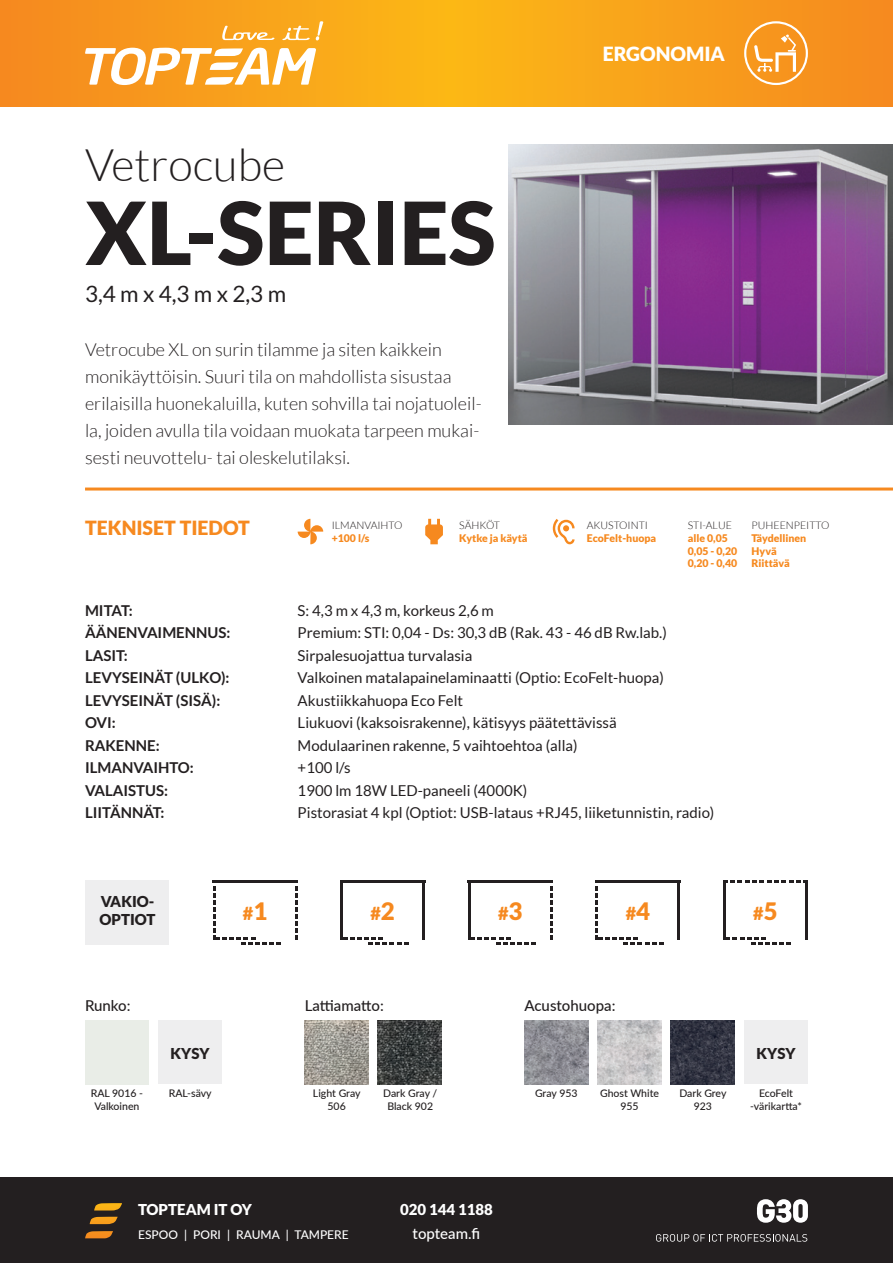
<style>
.page{position:relative;width:893px;height:1263px;background:#fff}
.page>*{position:absolute;margin:0;border:0;box-sizing:border-box;transform-origin:0 0}
.t1{font:900 87px "Lato";color:#231f20}
.t2{font:300 45px "Lato";color:#231f20}
.t3{font:22.5px "Lato";color:#231f20}
.t4{font:900 19.5px "Lato";color:#f6891f}
.t5{font:900 19.5px "Lato";color:#fff}
.t6{font:300 18px/27px "Lato";color:#231f20}
.t7{font:900 18px "Lato";color:#f6891f}
.t8{font:15px "Lato";color:#231f20}
.t9{font:700 15px "Lato";color:#231f20}
.t10{font:500 15px "Lato";color:#231f20}
.t11{font:900 15px "Lato";color:#fff}
.t12{font:900 15px "Lato";color:#231f20}
.t13{font:500 15px "Lato";color:#fff}
.t14{font:500 12px "Lato";color:#fff}
.t15{font:500 10.5px/12.6px "Lato";color:#231f20;text-align:center}
.t16{font:900 10.5px "Lato";color:#f6891f}
.t17{font:300 10.5px "Lato";color:#231f20}
.s1{font-size:24px}
</style>
<div class="page">
<svg style="left:0;top:0;width:892px;height:106px;background:#f8a01a"></svg>
<svg style="left:282px;top:26px;width:28px;height:14px"></svg>
<svg style="left:316px;top:21px;width:7px;height:19px"></svg>
<svg style="left:222px;top:26px;width:52px;height:14px"></svg>
<svg style="left:85px;top:48px;width:231px;height:37px"></svg>
<div style="left:0;top:1178px;width:893px;height:85px;background:#231f20"></div>
<svg style="left:656px;top:1234px;width:151px;height:8px"></svg>
<svg style="left:757px;top:1199px;width:51px;height:24px"></svg>
<svg style="left:85px;top:1203px;width:37px;height:35px"></svg>
<svg style="left:744px;top:21px;width:64px;height:64px;background:#f8a948"></svg>
<hr style="left:892px;top:0;width:1px;height:106px;background:#f6891f">
<div style="left:85px;top:880px;width:84px;height:65px;background:#eeeeef"></div>
<hr style="left:213px;top:880px;width:85px;height:3px;background:#231f20">
<svg style="left:213px;top:886px;width:68px;height:59px"></svg>
<svg style="left:295px;top:886px;width:3px;height:54px"></svg>
<hr style="left:340px;top:880px;width:85px;height:3px;background:#231f20">
<svg style="left:343px;top:937px;width:65px;height:8px"></svg>
<hr style="left:340px;top:883px;width:3px;height:57px;background:#231f20">
<hr style="left:422px;top:883px;width:3px;height:57px;background:#231f20">
<hr style="left:468px;top:880px;width:85px;height:3px;background:#231f20">
<svg style="left:471px;top:937px;width:65px;height:8px"></svg>
<hr style="left:468px;top:883px;width:3px;height:57px;background:#231f20">
<svg style="left:550px;top:886px;width:3px;height:54px"></svg>
<hr style="left:595px;top:880px;width:85px;height:3px;background:#231f20">
<hr style="left:677px;top:883px;width:3px;height:57px;background:#231f20">
<svg style="left:595px;top:886px;width:68px;height:59px"></svg>
<svg style="left:726px;top:937px;width:65px;height:8px"></svg>
<hr style="left:723px;top:883px;width:3px;height:57px;background:#231f20">
<hr style="left:805px;top:883px;width:3px;height:57px;background:#231f20">
<svg style="left:723px;top:880px;width:85px;height:3px"></svg>
<div style="left:158px;top:1020px;width:64px;height:64px;background:#eeeeef"></div>
<div style="left:744px;top:1020px;width:64px;height:64px;background:#eeeeef"></div>
<img style="left:305px;top:1020px;width:64px;height:64px">
<img style="left:378px;top:1020px;width:64px;height:64px">
<img style="left:524px;top:1020px;width:64px;height:64px">
<img style="left:598px;top:1020px;width:63px;height:64px">
<img style="left:671px;top:1020px;width:64px;height:64px">
<svg style="left:298px;top:519px;width:25px;height:25px"></svg>
<svg style="left:425px;top:519px;width:18px;height:25px"></svg>
<svg style="left:553px;top:519px;width:22px;height:25px"></svg>
<img style="left:508px;top:145px;width:385px;height:280px">
<hr style="left:85px;top:487px;width:808px;height:3px;background:#f6891f">
<h3 class="t5" style="left:603px;top:42px;width:124px">ERGONOMIA</h3>
<p class="t2" style="left:85px;top:141px;width:202px">Vetrocube</p>
<p class="t1" style="left:85px;top:182px;width:412px">XL-SERIES</p>
<p class="t3" style="left:85px;top:282px;width:203px">3,4 m x 4,3 m x 2,3 m</p>
<p class="t6" style="left:85px;top:336px;width:398px">Vetrocube XL on surin tilamme ja siten kaikkein monikäyttöisin. Suuri tila on mahdollista sisustaa erilaisilla huonekaluilla, kuten sohvilla tai nojatuoleil&shy;la, joiden avulla tila voidaan muokata tarpeen mukai&shy;sesti neuvottelu- tai oleskelutilaksi.</p>
<p class="t4" style="left:85px;top:516px;width:166px">TEKNISET TIEDOT</p>
<p class="t9" style="left:85px;top:602px;width:49px">MITAT:</p>
<p class="t9" style="left:85px;top:624px;width:147px">ÄÄNENVAIMENNUS:</p>
<p class="t9" style="left:85px;top:647px;width:44px">LASIT:</p>
<p class="t9" style="left:85px;top:669px;width:146px">LEVYSEINÄT (ULKO):</p>
<p class="t9" style="left:85px;top:692px;width:137px">LEVYSEINÄT (SISÄ):</p>
<p class="t9" style="left:85px;top:714px;width:32px">OVI:</p>
<p class="t9" style="left:85px;top:737px;width:76px">RAKENNE:</p>
<p class="t9" style="left:85px;top:759px;width:110px">ILMANVAIHTO:</p>
<p class="t9" style="left:85px;top:782px;width:85px">VALAISTUS:</p>
<p class="t9" style="left:85px;top:804px;width:81px">LIITÄNNÄT:</p>
<p class="t17" style="left:332px;top:520px;width:72px">ILMANVAIHTO</p>
<p class="t16" style="left:332px;top:532px;width:39px">+100 l/s</p>
<p class="t17" style="left:459px;top:520px;width:42px">SÄHKÖT</p>
<p class="t16" style="left:459px;top:532px;width:70px">Kytke ja käytä</p>
<p class="t17" style="left:587px;top:520px;width:63px">AKUSTOINTI</p>
<p class="t16" style="left:587px;top:532px;width:71px">EcoFelt-huopa</p>
<p class="t17" style="left:688px;top:520px;width:46px">STI-ALUE</p>
<p class="t16" style="left:688px;top:532px;width:42px">alle 0,05</p>
<p class="t16" style="left:688px;top:545px;width:51px">0,05 - 0,20</p>
<p class="t16" style="left:688px;top:557px;width:51px">0,20 - 0,40</p>
<p class="t17" style="left:752px;top:520px;width:79px">PUHEENPEITTO</p>
<p class="t16" style="left:752px;top:532px;width:56px">Täydellinen</p>
<p class="t16" style="left:752px;top:545px;width:27px">Hyvä</p>
<p class="t16" style="left:752px;top:557px;width:40px">Riittävä</p>
<p class="t8" style="left:298px;top:602px;width:198px">S: 4,3 m x 4,3 m, korkeus 2,6 m</p>
<p class="t8" style="left:298px;top:625px;width:371px">Premium: STI: 0,04 - Ds: 30,3 dB (Rak. 43 - 46 dB Rw.lab.)</p>
<p class="t8" style="left:298px;top:647px;width:176px">Sirpalesuojattua turvalasia</p>
<p class="t8" style="left:298px;top:670px;width:368px">Valkoinen matalapainelaminaatti (Optio: EcoFelt-huopa)</p>
<p class="t8" style="left:298px;top:692px;width:167px">Akustiikkahuopa Eco Felt</p>
<p class="t8" style="left:298px;top:715px;width:321px">Liukuovi (kaksoisrakenne), kätisyys päätettävissä</p>
<p class="t8" style="left:298px;top:737px;width:282px">Modulaarinen rakenne, 5 vaihtoehtoa (alla)</p>
<p class="t8" style="left:298px;top:760px;width:54px">+100 l/s</p>
<p class="t8" style="left:298px;top:782px;width:231px">1900 lm 18W LED-paneeli (4000K)</p>
<p class="t8" style="left:298px;top:805px;width:418px">Pistorasiat 4 kpl (Optiot: USB-lataus +RJ45, liiketunnistin, radio)</p>
<p class="t12" style="left:101px;top:893px;width:55px">VAKIO-</p>
<p class="t12" style="left:100px;top:911px;width:57px">OPTIOT</p>
<p class="t7" style="left:243px;top:902px;width:26px">#<span class="s1">1</span></p>
<p class="t7" style="left:370px;top:902px;width:26px">#<span class="s1">2</span></p>
<p class="t7" style="left:498px;top:902px;width:26px">#<span class="s1">3</span></p>
<p class="t7" style="left:626px;top:902px;width:26px">#<span class="s1">4</span></p>
<p class="t7" style="left:753px;top:902px;width:26px">#<span class="s1">5</span></p>
<p class="t10" style="left:85px;top:995px;width:47px">Runko:</p>
<p class="t10" style="left:305px;top:995px;width:81px">Lattiamatto:</p>
<p class="t10" style="left:524px;top:995px;width:93px">Acustohuopa:</p>
<p class="t12" style="left:171px;top:1044px;width:41px">KYSY</p>
<p class="t12" style="left:756px;top:1044px;width:41px">KYSY</p>
<p class="t15" style="left:91px;top:1086px;width:54px">RAL 9016 -<br>Valkoinen</p>
<p class="t15" style="left:169px;top:1086px;width:44px">RAL-sävy</p>
<p class="t15" style="left:313px;top:1086px;width:49px">Light Gray<br>506</p>
<p class="t15" style="left:383px;top:1086px;width:56px">Dark Gray /</p>
<p class="t15" style="left:387px;top:1099px;width:47px">Black 902</p>
<p class="t11" style="left:138px;top:1200px;width:115px">TOPTEAM IT OY</p>
<p class="t14" style="left:138px;top:1225px;width:212px">ESPOO | PORI | RAUMA | TAMPERE</p>
<p class="t11" style="left:400px;top:1200px;width:94px">020 144 1188</p>
<p class="t13" style="left:413px;top:1222px;width:69px">topteam.fi</p>
<p class="t15" style="left:535px;top:1086px;width:44px">Gray 953</p>
<p class="t15" style="left:600px;top:1086px;width:60px">Ghost White<br>955</p>
<p class="t15" style="left:679px;top:1087px;width:49px">Dark Grey<br>923</p>
<p class="t15" style="left:759px;top:1087px;width:35px">EcoFelt</p>
<p class="t15" style="left:750px;top:1099px;width:54px">-värikartta*</p>
</div>
